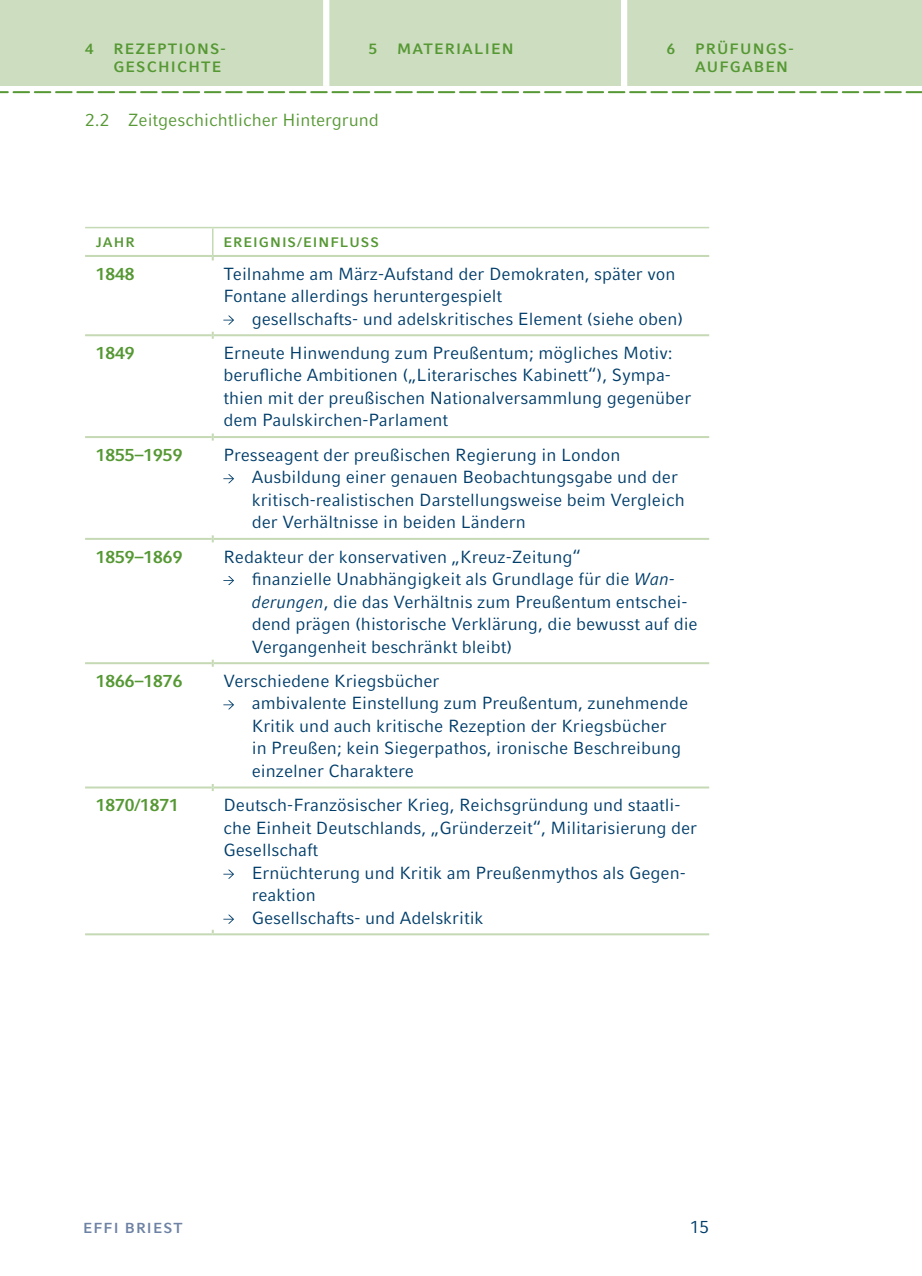
<style>
.page{position:relative;width:922px;height:1276px;background:#fff}
.page>*{position:absolute;margin:0;border:0;box-sizing:border-box;transform-origin:0 0}
.t1{font:17.5px/22.5px "Compatil Fact LT Pro";color:#003d6a}
.t2{font:700 17.5px "Compatil Fact LT Pro";color:#569834}
.t3{font:17.5px "Compatil Fact LT Pro";color:#569834}
.t4{font:700 15px/18.8px "Compatil Fact LT Pro";color:#569834}
.t5{font:700 14.5px "Compatil Fact LT Pro";color:#6d82a4}
.t6{font:700 13.75px "Compatil Fact LT Pro";letter-spacing:.075em;color:#569834}
.s1{font-style:italic}
</style>
<div class="page">
<hr style="left:85px;top:334px;width:127px;height:2px;background:#c5d9b5">
<hr style="left:214px;top:334px;width:495px;height:2px;background:#c5d9b5">
<hr style="left:85px;top:436px;width:127px;height:2px;background:#c5d9b5">
<hr style="left:214px;top:436px;width:495px;height:2px;background:#c5d9b5">
<hr style="left:85px;top:538px;width:127px;height:2px;background:#c5d9b5">
<hr style="left:214px;top:538px;width:495px;height:2px;background:#c5d9b5">
<hr style="left:85px;top:662px;width:127px;height:2px;background:#c5d9b5">
<hr style="left:214px;top:662px;width:495px;height:2px;background:#c5d9b5">
<hr style="left:85px;top:786px;width:127px;height:2px;background:#c5d9b5">
<hr style="left:214px;top:786px;width:495px;height:2px;background:#c5d9b5">
<hr style="left:85px;top:933px;width:128px;height:2px;background:#c5d9b5">
<svg style="left:212px;top:228px;width:2px;height:32px"></svg>
<svg style="left:212px;top:332px;width:2px;height:7px"></svg>
<svg style="left:212px;top:433px;width:2px;height:7px"></svg>
<svg style="left:212px;top:535px;width:2px;height:7px"></svg>
<svg style="left:212px;top:659px;width:2px;height:8px"></svg>
<svg style="left:212px;top:784px;width:2px;height:7px"></svg>
<hr style="left:213px;top:933px;width:496px;height:2px;background:#c5d9b5">
<hr style="left:85px;top:227px;width:128px;height:1px;background:#c5d9b5">
<hr style="left:213px;top:227px;width:496px;height:1px;background:#c5d9b5">
<hr style="left:85px;top:255px;width:128px;height:2px;background:#c5d9b5">
<hr style="left:213px;top:255px;width:496px;height:2px;background:#c5d9b5">
<svg style="left:223px;top:315px;width:11px;height:10px"></svg>
<svg style="left:223px;top:474px;width:11px;height:9px"></svg>
<svg style="left:223px;top:576px;width:11px;height:9px"></svg>
<svg style="left:223px;top:700px;width:11px;height:9px"></svg>
<svg style="left:223px;top:869px;width:11px;height:9px"></svg>
<svg style="left:223px;top:914px;width:11px;height:9px"></svg>
<div style="left:0;top:0;width:921px;height:85px;background:#cddec0"></div>
<div style="left:323px;top:0;width:6px;height:86px;background:#fff"></div>
<div style="left:620px;top:0;width:7px;height:88px;background:#fff"></div>
<svg style="left:0;top:91px;width:921px;height:2px"></svg>
<p class="t4" style="left:85px;top:39px;width:10px">4</p>
<p class="t4" style="left:113px;top:39px;width:23px">REZEPTIONS-<br>GESCHICHTE</p>
<p class="t4" style="left:369px;top:39px;width:22px">5 MATERIALIEN</p>
<p class="t4" style="left:666px;top:39px;width:23px">6 PRÜFUNGS-</p>
<p class="t4" style="left:695px;top:58px;width:13px">AUFGABEN</p>
<p class="t3" style="left:85px;top:110px;width:295px">2.2 Zeitgeschichtlicher Hintergrund</p>
<p class="t6" style="left:96px;top:234px;width:41px">JAHR</p>
<p class="t6" style="left:223px;top:234px;width:157px">EREIGNIS/EINFLUSS</p>
<p class="t2" style="left:96px;top:263px;width:40px">1848</p>
<p class="t1" style="left:223px;top:262px;width:453px">Teilnahme am März-Aufstand der Demokraten, später von<br>Fontane allerdings heruntergespielt</p>
<p class="t1" style="left:252px;top:307px;width:433px">gesellschafts- und adelskritisches Element (siehe oben)</p>
<p class="t2" style="left:96px;top:342px;width:40px">1849</p>
<p class="t1" style="left:223px;top:342px;width:469px">Erneute Hinwendung zum Preußentum; mögliches Motiv: berufliche Ambitionen („Literarisches Kabinett“), Sympa&shy;thien mit der preußischen Nationalversammlung gegenüber dem Paulskirchen-Parlament</p>
<p class="t2" style="left:96px;top:444px;width:88px">1855–1959</p>
<p class="t1" style="left:252px;top:443px;width:434px;text-indent:-28px">Presseagent der preußischen Regierung in London Ausbildung einer genauen Beobachtungsgabe und der kritisch-realistischen Darstellungsweise beim Vergleich der Verhältnisse in beiden Ländern</p>
<p class="t2" style="left:96px;top:546px;width:88px">1859–1869</p>
<p class="t1" style="left:252px;top:545px;width:447px;text-indent:-28px">Redakteur der konservativen „Kreuz-Zeitung“<br>finanzielle Unabhängigkeit als Grundlage für die <span class="s1">Wan&shy;derungen</span>, die das Verhältnis zum Preußentum entschei&shy;dend prägen (historische Verklärung, die bewusst auf die Vergangenheit beschränkt bleibt)</p>
<p class="t2" style="left:96px;top:670px;width:88px">1866–1876</p>
<p class="t1" style="left:252px;top:669px;width:438px;text-indent:-28px">Verschiedene Kriegsbücher<br>ambivalente Einstellung zum Preußentum, zunehmende Kritik und auch kritische Rezeption der Kriegsbücher<br>in Preußen; kein Siegerpathos, ironische Beschreibung einzelner Charaktere</p>
<p class="t2" style="left:96px;top:795px;width:85px">1870/1871</p>
<p class="t1" style="left:223px;top:794px;width:475px">Deutsch-Französischer Krieg, Reichsgründung und staatli&shy;che Einheit Deutschlands, „Gründerzeit“, Militarisierung der<br>Gesellschaft</p>
<p class="t1" style="left:252px;top:861px;width:435px">Ernüchterung und Kritik am Preußenmythos als Gegen&shy;reaktion<br>Gesellschafts- und Adelskritik</p>
<p class="t5" style="left:83px;top:1219px;width:19px">EFFI</p>
<p class="t5" style="left:125px;top:1219px;width:22px">BRIEST</p>
<p class="t1" style="left:689px;top:1216px;width:21px">15</p>
</div>
